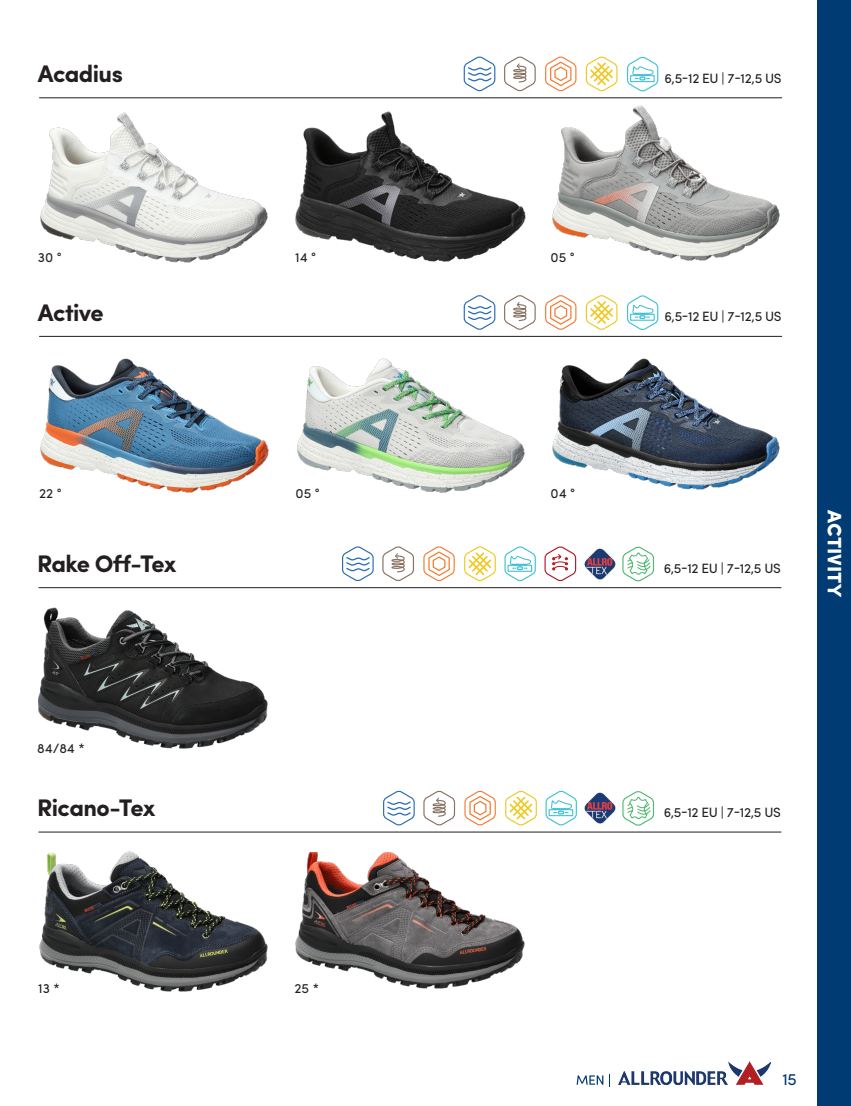
<style>
.page{position:relative;width:851px;height:1106px;background:#fff}
.page>*{position:absolute;margin:0;border:0;box-sizing:border-box;transform-origin:0 0}
.t1{font:700 24px "Sofia Pro";letter-spacing:-.03em;color:#231f20}
.t2{font:900 19.5px "Sofia Pro";color:#fff}
.t3{font:16.5px "Sofia Pro";color:#013770}
.t4{font:13.5px "Sofia Pro";letter-spacing:-.025em;color:#231f20}
</style>
<div class="page">
<img style="left:618px;top:1061px;width:151px;height:23px">
<svg style="left:576px;top:1075px;width:28px;height:10px"></svg>
<div style="left:816px;top:0;width:34px;height:1106px;background:#013b73"></div>
<hr style="left:38px;top:587px;width:743px;height:1px;background:#231f20">
<hr style="left:38px;top:831px;width:743px;height:1px;background:#231f20">
<img style="left:39px;top:851px;width:229px;height:141px">
<img style="left:295px;top:852px;width:230px;height:137px">
<img style="left:38px;top:608px;width:229px;height:140px">
<svg style="left:464px;top:546px;width:32px;height:35px"></svg>
<svg style="left:505px;top:790px;width:32px;height:36px"></svg>
<svg style="left:342px;top:546px;width:32px;height:35px"></svg>
<svg style="left:383px;top:790px;width:32px;height:36px"></svg>
<svg style="left:504px;top:546px;width:32px;height:35px"></svg>
<svg style="left:545px;top:790px;width:32px;height:36px"></svg>
<svg style="left:423px;top:546px;width:32px;height:35px"></svg>
<svg style="left:464px;top:790px;width:32px;height:36px"></svg>
<svg style="left:382px;top:546px;width:32px;height:35px"></svg>
<svg style="left:423px;top:790px;width:32px;height:36px"></svg>
<svg style="left:622px;top:546px;width:32px;height:36px"></svg>
<svg style="left:622px;top:791px;width:32px;height:35px"></svg>
<svg style="left:544px;top:546px;width:32px;height:35px"></svg>
<img style="left:584px;top:548px;width:32px;height:32px">
<img style="left:584px;top:792px;width:32px;height:32px">
<hr style="left:39px;top:98px;width:743px;height:1px;background:#231f20">
<hr style="left:39px;top:336px;width:743px;height:1px;background:#231f20">
<img style="left:40px;top:112px;width:228px;height:150px">
<img style="left:296px;top:111px;width:229px;height:151px">
<img style="left:552px;top:105px;width:228px;height:157px">
<img style="left:40px;top:358px;width:229px;height:135px">
<img style="left:297px;top:358px;width:228px;height:135px">
<img style="left:552px;top:358px;width:228px;height:132px">
<svg style="left:585px;top:56px;width:33px;height:36px"></svg>
<svg style="left:585px;top:295px;width:33px;height:35px"></svg>
<svg style="left:463px;top:56px;width:33px;height:36px"></svg>
<svg style="left:463px;top:295px;width:33px;height:35px"></svg>
<svg style="left:545px;top:56px;width:32px;height:36px"></svg>
<svg style="left:545px;top:295px;width:32px;height:35px"></svg>
<svg style="left:504px;top:56px;width:32px;height:36px"></svg>
<svg style="left:504px;top:295px;width:32px;height:35px"></svg>
<svg style="left:627px;top:56px;width:31px;height:36px"></svg>
<svg style="left:627px;top:295px;width:31px;height:35px"></svg>
<h1 class="t1" style="left:38px;top:55px;width:86px">Acadius</h1>
<p class="t4" style="left:38px;top:248px;width:25px">30 °</p>
<p class="t4" style="left:295px;top:248px;width:23px">14 °</p>
<p class="t4" style="left:550px;top:248px;width:26px">05 °</p>
<h1 class="t1" style="left:38px;top:294px;width:67px">Active</h1>
<p class="t4" style="left:39px;top:483px;width:24px">22 °</p>
<p class="t4" style="left:295px;top:483px;width:26px">05 °</p>
<p class="t4" style="left:550px;top:483px;width:26px">04 °</p>
<h1 class="t1" style="left:37px;top:545px;width:141px">Rake Off-Tex</h1>
<p class="t4" style="left:37px;top:738px;width:49px">84/84 *</p>
<h1 class="t1" style="left:37px;top:789px;width:120px">Ricano-Tex</h1>
<p class="t4" style="left:38px;top:978px;width:23px">13 *</p>
<p class="t4" style="left:294px;top:978px;width:26px">25 *</p>
<p class="t4" style="left:664px;top:68px;width:119px">6,5-12 EU | 7-12,5 US</p>
<p class="t4" style="left:664px;top:306px;width:119px">6,5-12 EU | 7-12,5 US</p>
<p class="t4" style="left:663px;top:558px;width:119px">6,5-12 EU | 7-12,5 US</p>
<h2 class="t2" style="left:849px;top:510px;width:88px;rotate:90deg">ACTIVITY</h2>
<p class="t4" style="left:663px;top:802px;width:119px">6,5-12 EU | 7-12,5 US</p>
<p class="t3" style="left:782px;top:1066px;width:16px">15</p>
</div>
